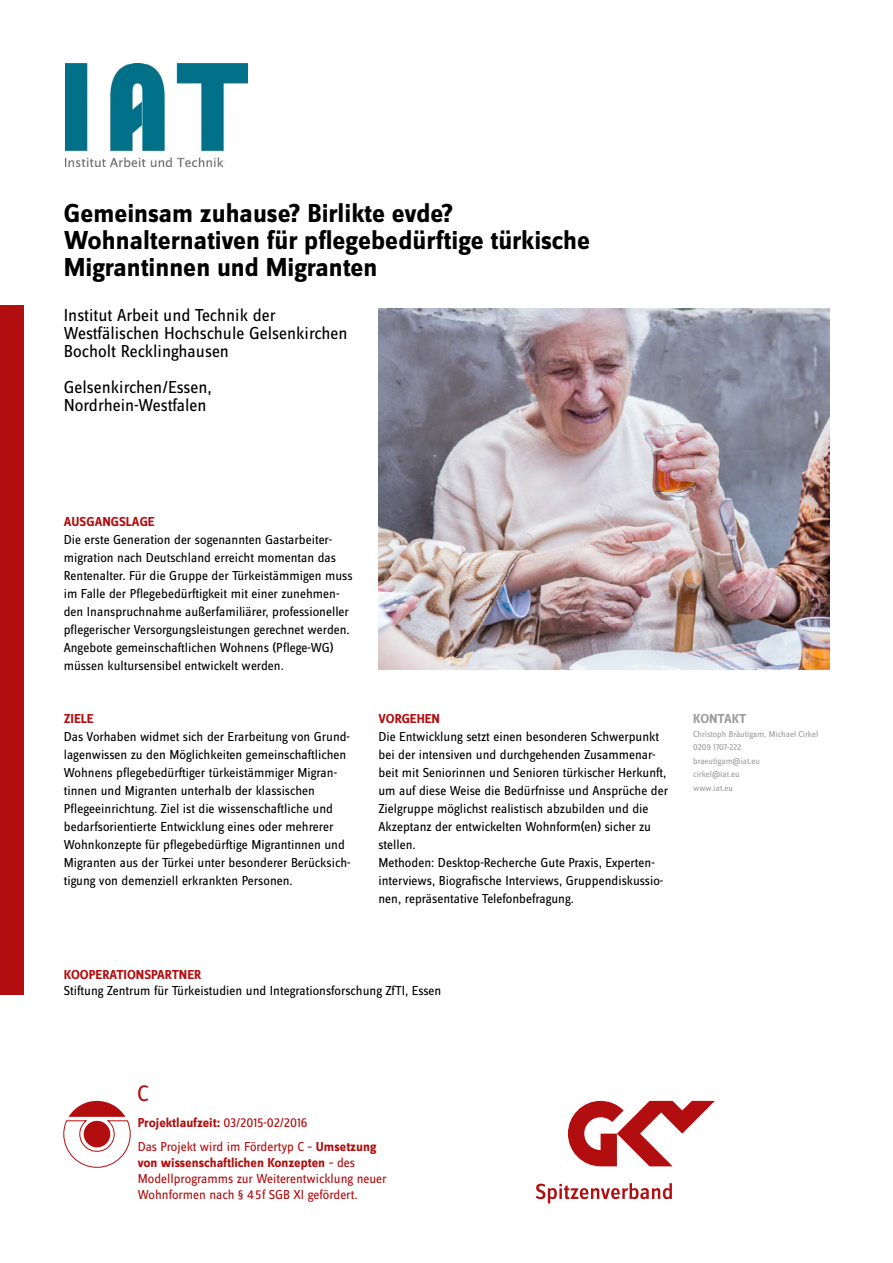
<style>
.page{position:relative;width:893px;height:1263px;background:#fff}
.page>*{position:absolute;margin:0;border:0;box-sizing:border-box;transform-origin:0 0}
.t1{font:700 27px/27px "Zine Sans Dis";color:#000}
.t2{font:23.25px "Zine Sans Dis Regular Roman Tf";color:#b20e10}
.t3{font:18px/18px "Zine Sans Dis";color:#000}
.t4{font:13.5px/18px "Zine Sans Dis";color:#000}
.t5{font:700 13.5px "Zine Sans Dis";color:#b20e10}
.t6{font:13.5px/16.2px "Zine Sans Dis Regular Roman Tf";color:#b20e10}
.t7{font:700 13.5px "Zine Sans Dis";letter-spacing:-.005em;color:#9d9d9c}
.t8{font:9px/13.5px "Zine Sans Dis";color:#9d9d9c}
.s1{font-weight:400}
.s2{font-family:"Zine Sans Dis";font-weight:700}
.s3{font-family:"Zine Sans Dis Regular Roman Tf";font-weight:400}
</style>
<div class="page">
<div style="left:0;top:306px;width:23px;height:689px;background:#b20e10"></div>
<svg style="left:568px;top:1101px;width:147px;height:65px"></svg>
<svg style="left:536px;top:1183px;width:136px;height:20px"></svg>
<svg style="left:63px;top:1101px;width:68px;height:67px"></svg>
<img style="left:378px;top:308px;width:451px;height:362px">
<img style="left:65px;top:64px;width:183px;height:102px">
<h1 class="t1" style="left:64px;top:201px;width:528px">Gemeinsam zuhause? Birlikte evde?<br>Wohnalternativen für pflegebedürftige türkische<br>Migrantinnen und Migranten</h1>
<h3 class="t3" style="left:64px;top:307px;width:285px">Institut Arbeit und Technik der<br>Westfälischen Hochschule Gelsenkirchen<br>Bocholt Recklinghausen</h3>
<h3 class="t3" style="left:64px;top:379px;width:150px">Gelsenkirchen/Essen,<br>Nordrhein-Westfalen</h3>
<p class="t5" style="left:64px;top:514px;width:92px">AUSGANGSLAGE</p>
<p class="t4" style="left:64px;top:531px;width:290px">Die erste Generation der sogenannten Gastarbeiter&shy;migration nach Deutschland erreicht momentan das Rentenalter. Für die Gruppe der Türkeistämmigen muss im Falle der Pflegebedürftigkeit mit einer zunehmen&shy;den Inanspruchnahme außerfamiliärer, professioneller pflegerischer Versorgungsleistungen gerechnet werden.<br>Angebote gemeinschaftlichen Wohnens (Pflege-WG) müssen kultursensibel entwickelt werden.</p>
<p class="t5" style="left:64px;top:712px;width:31px">ZIELE</p>
<p class="t4" style="left:64px;top:728px;width:288px">Das Vorhaben widmet sich der Erarbeitung von Grund&shy;lagenwissen zu den Möglichkeiten gemeinschaftlichen Wohnens pflegebedürftiger türkeistämmiger Migran&shy;tinnen und Migranten unterhalb der klassischen Pflegeeinrichtung. Ziel ist die wissenschaftliche und bedarfsorientierte Entwicklung eines oder mehrerer Wohnkonzepte für pflegebedürftige Migrantinnen und Migranten aus der Türkei unter besonderer Berücksich&shy;tigung von demenziell erkrankten Personen.</p>
<p class="t5" style="left:378px;top:712px;width:63px">VORGEHEN</p>
<p class="t4" style="left:378px;top:728px;width:291px">Die Entwicklung setzt einen besonderen Schwerpunkt bei der intensiven und durchgehenden Zusammenar&shy;beit mit Seniorinnen und Senioren türkischer Herkunft, um auf diese Weise die Bedürfnisse und Ansprüche der Zielgruppe möglichst realistisch abzubilden und die Akzeptanz der entwickelten Wohnform(en) sicher zu stellen.<br>Methoden: Desktop-Recherche Gute Praxis, Experten&shy;interviews, Biografische Interviews, Gruppendiskussio&shy;nen, repräsentative Telefonbefragung.</p>
<p class="t5" style="left:64px;top:967px;width:139px">KOOPERATIONSPARTNER</p>
<p class="t4" style="left:64px;top:982px;width:379px">Stiftung Zentrum für Türkeistudien und Integrationsforschung ZfTI, Essen</p>
<p class="t7" style="left:693px;top:712px;width:55px">KONTAKT</p>
<p class="t8" style="left:693px;top:727px;width:127px">Christoph Bräutigam, Michael Cirkel<br>0209 1707-222<br>braeutigam@iat.eu<br>cirkel@iat.eu<br>www.iat.eu</p>
<h2 class="t2" style="left:137px;top:1082px;width:13px">C</h2>
<p class="t5" style="left:138px;top:1115px;width:172px">Projektlaufzeit: <span class="s1">03/2015-02/2016</span></p>
<p class="t6" style="left:138px;top:1139px;width:240px">Das Projekt wird im Fördertyp C – <span class="s2">Umsetzung</span></p>
<p class="t5" style="left:138px;top:1155px;width:219px">von wissenschaftlichen Konzepten <span class="s3">– des</span></p>
<p class="t6" style="left:138px;top:1171px;width:251px">Modellprogramms zur Weiterentwicklung neuer<br>Wohnformen nach § 45f SGB XI gefördert.</p>
</div>
